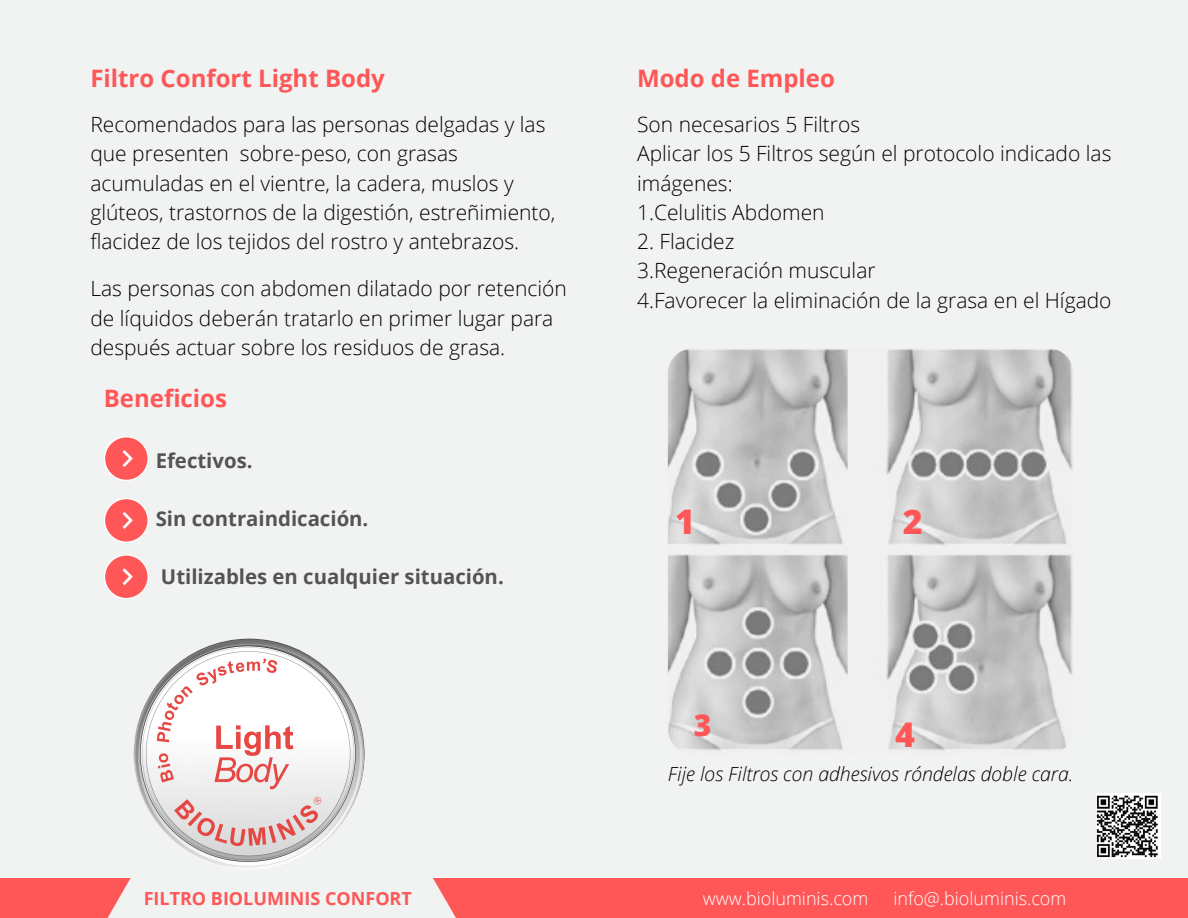
<style>
.page{position:relative;width:1188px;height:918px;background:#f1f2f2}
.page>*{position:absolute;margin:0;border:0;box-sizing:border-box;transform-origin:0 0}
.t1{font:800 33.9px "Open Sans";color:#ff5757}
.t2{font:800 30.15px "Open Sans";color:#ff5757}
.t3{font:700 24px "Open Sans";color:#ff5757}
.t4{font:300 21px/29.2px "Open Sans";color:#000}
.t5{font:700 20.4px "Open Sans";color:#545454}
.t6{font:italic 300 19.5px "Open Sans";color:#000}
.t7{font:300 18px "Open Sans";color:#fff}
.t8{font:700 18px "Open Sans";color:#ff5757}
</style>
<div class="page">
<div style="left:0;top:879px;width:1188px;height:39px;background:#ff5757"></div>
<svg style="left:107px;top:638px;width:350px;height:280px"></svg>
<img style="left:1096px;top:794px;width:64px;height:64px">
<svg style="left:104px;top:436px;width:45px;height:45px"></svg>
<svg style="left:104px;top:498px;width:45px;height:45px"></svg>
<svg style="left:104px;top:555px;width:45px;height:44px"></svg>
<img style="left:134px;top:639px;width:231px;height:231px;border-radius:50%">
<img style="left:668px;top:348px;width:405px;height:406px;border-radius:25px">
<p class="t3" style="left:90px;top:61px;width:296px">Filtro Confort Light Body</p>
<p class="t3" style="left:637px;top:61px;width:199px">Modo de Empleo</p>
<p class="t4" style="left:90px;top:109px;width:467px">Recomendados para las personas delgadas y las que presenten sobre-peso, con grasas acumuladas en el vientre, la cadera, muslos y glúteos, trastornos de la digestión, estreñimiento, flacidez de los tejidos del rostro y antebrazos.</p>
<p class="t4" style="left:90px;top:274px;width:478px">Las personas con abdomen dilatado por retención de líquidos deberán tratarlo en primer lugar para después actuar sobre los residuos de grasa.</p>
<p class="t4" style="left:637px;top:109px;width:225px">Son necesarios 5 Filtros</p>
<p class="t4" style="left:637px;top:139px;width:476px">Aplicar los 5 Filtros según el protocolo indicado las imágenes:</p>
<p class="t4" style="left:637px;top:197px;width:189px">1.Celulitis Abdomen</p>
<p class="t4" style="left:637px;top:226px;width:99px">2. Flacidez</p>
<p class="t4" style="left:637px;top:256px;width:240px">3.Regeneración muscular</p>
<p class="t4" style="left:637px;top:285px;width:476px">4.Favorecer la eliminación de la grasa en el Hígado</p>
<p class="t3" style="left:104px;top:381px;width:125px">Beneficios</p>
<p class="t5" style="left:156px;top:446px;width:98px">Efectivos.</p>
<p class="t5" style="left:156px;top:504px;width:214px">Sin contraindicación.</p>
<p class="t5" style="left:161px;top:563px;width:344px">Utilizables en cualquier situación.</p>
<p class="t1" style="left:675px;top:498px;width:21px">1</p>
<p class="t1" style="left:903px;top:498px;width:21px">2</p>
<p class="t2" style="left:694px;top:704px;width:19px">3</p>
<p class="t1" style="left:895px;top:711px;width:21px">4</p>
<p class="t6" style="left:668px;top:761px;width:407px">Fije los Filtros con adhesivos róndelas doble cara.</p>
<p class="t8" style="left:144px;top:886px;width:270px">FILTRO BIOLUMINIS CONFORT</p>
<p class="t7" style="left:703px;top:886px;width:167px">www.bioluminis.com</p>
<p class="t7" style="left:893px;top:886px;width:174px">info@.bioluminis.com</p>
</div>
